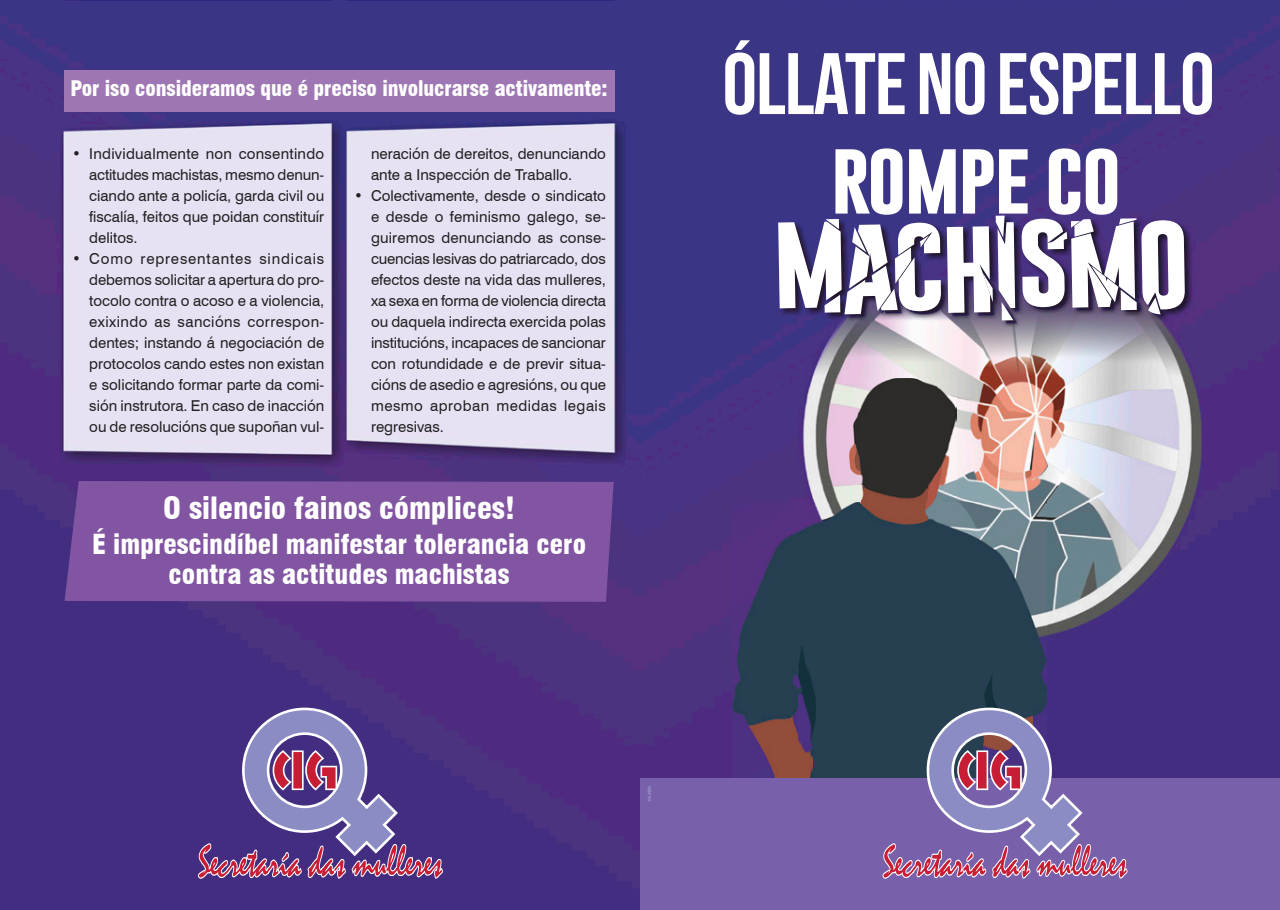
<style>
.page{position:relative;width:1280px;height:910px;background:#fff}
.page>*{position:absolute;margin:0;border:0;box-sizing:border-box;transform-origin:0 0}
.t1{font:900 condensed 30px "Swiss 721 BT";color:#fff}
.t2{font:900 condensed 27px/30px "Swiss 721 BT";color:#fff;text-align:center}
.t3{font:900 condensed 21px "Swiss 721 BT";letter-spacing:-.005em;color:#fff}
.t4{font:15px/21px "Swiss 721 BT";color:#231f20;text-align:justify}
</style>
<div class="page">
<img style="left:0;top:0;width:1280px;height:910px">
<svg style="left:725px;top:40px;width:487px;height:75px"></svg>
<img style="left:732px;top:502px;width:314px;height:276px">
<img style="left:740px;top:714px;width:72px;height:64px">
<img style="left:928px;top:499px;width:14px;height:11px">
<img style="left:850px;top:444px;width:4px;height:42px">
<img style="left:854px;top:378px;width:102px;height:121px">
<img style="left:860px;top:485px;width:68px;height:39px">
<img style="left:798px;top:645px;width:17px;height:97px">
<img style="left:985px;top:672px;width:23px;height:33px">
<div style="left:640px;top:778px;width:640px;height:132px;background:#7960aa"></div>
<svg style="left:881px;top:705px;width:248px;height:174px"></svg>
<svg style="left:196px;top:705px;width:248px;height:182px;background:#6a5093"></svg>
<svg style="left:648px;top:786px;width:3px;height:15px"></svg>
<svg style="left:778px;top:148px;width:407px;height:172px"></svg>
<div style="left:65px;top:481px;width:549px;height:121px;background:#8255a2"></div>
<div style="left:64px;top:71px;width:550px;height:41px;background:#9e76b3"></div>
<h3 class="t3" style="left:70px;top:76px;width:539px">Por iso consideramos que é preciso involucrarse activamente:</h3>
<p class="t4" style="left:89px;top:143px;width:236px;text-indent:-17px">• Individualmente non consentindo actitudes machistas, mesmo denun&shy;ciando ante a policía, garda civil ou fiscalía, feitos que poidan constituír delitos.</p>
<p class="t4" style="left:89px;top:248px;width:236px;text-indent:-17px">• Como representantes sindicais debemos solicitar a apertura do pro&shy;tocolo contra o acoso e a violencia, exixindo as sancións correspon&shy;dentes; instando á negociación de protocolos cando estes non existan e solicitando formar parte da comi&shy;sión instrutora. En caso de inacción ou de resolucións que supoñan vul-</p>
<p class="t4" style="left:371px;top:143px;width:236px">neración de dereitos, denunciando ante a Inspección de Traballo.</p>
<p class="t4" style="left:371px;top:185px;width:237px;text-indent:-17px">• Colectivamente, desde o sindicato e desde o feminismo galego, se&shy;guiremos denunciando as conse&shy;cuencias lesivas do patriarcado, dos efectos deste na vida das mulleres, xa sexa en forma de violencia directa ou daquela indirecta exercida polas institucións, incapaces de sancionar con rotundidade e de previr situa&shy;cións de asedio e agresións, ou que mesmo aproban medidas legais regresivas.</p>
<h1 class="t1" style="left:163px;top:490px;width:353px">O silencio fainos cómplices!</h1>
<h2 class="t2" style="left:92px;top:529px;width:495px">É imprescindíbel manifestar tolerancia cero contra as actitudes machistas</h2>
</div>
